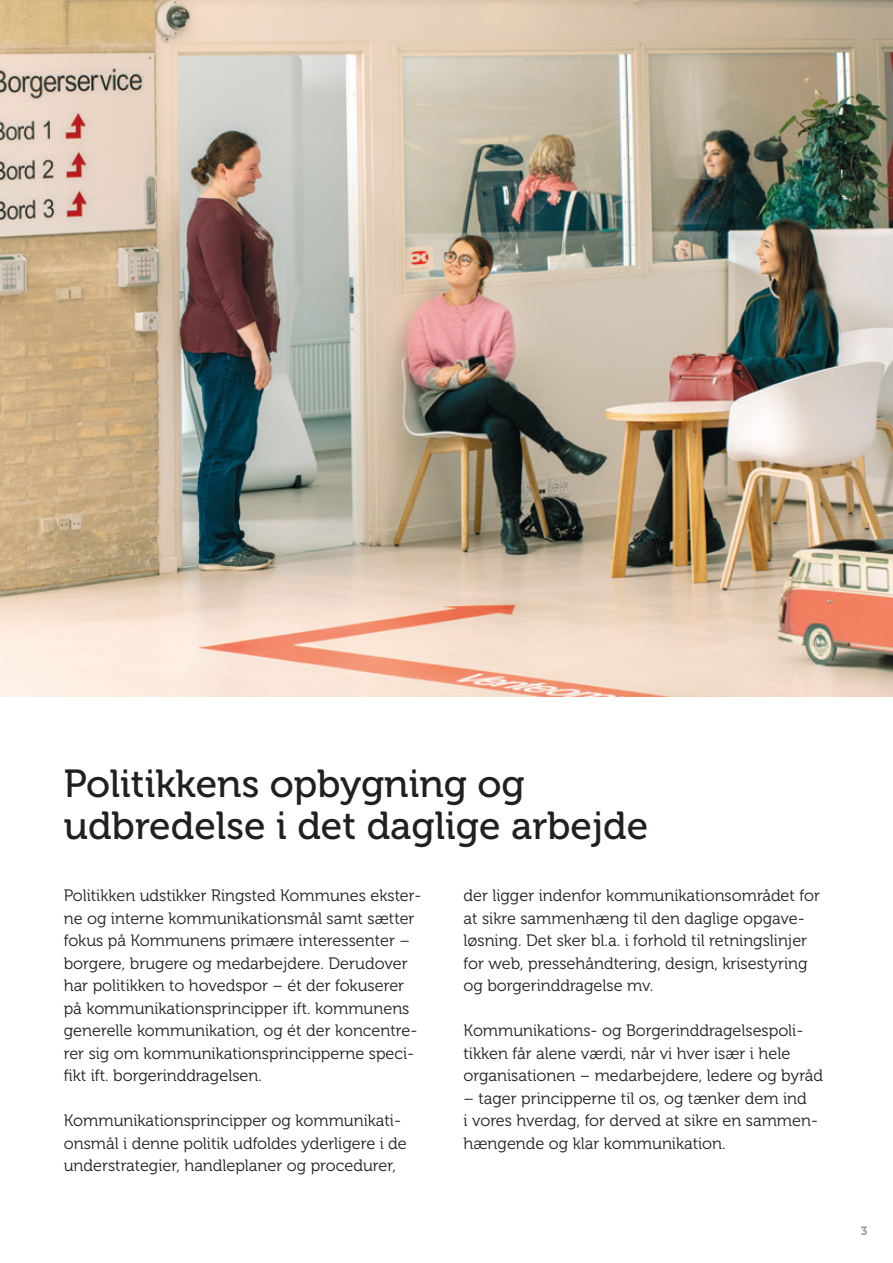
<style>
.page{position:relative;width:893px;height:1263px;background:#fff}
.page>*{position:absolute;margin:0;border:0;box-sizing:border-box;transform-origin:0 0}
.t1{font:39px "Museo 500";color:#231f20}
.t2{font:16.5px/22.5px "Museo 300";color:#231f20}
.t3{font:12px "Museo 700";color:#939598}
</style>
<div class="page">
<img style="left:0;top:0;width:893px;height:697px">
<p class="t1" style="left:64px;top:762px;width:463px">Politikkens opbygning og</p>
<p class="t1" style="left:64px;top:804px;width:586px">udbredelse i det daglige arbejde</p>
<p class="t2" style="left:64px;top:884px;width:359px">Politikken udstikker Ringsted Kommunes ekster&shy;ne og interne kommunikationsmål samt sætter fokus på Kommunens primære interessenter – borgere, brugere og medarbejdere. Derudover har politikken to hovedspor – ét der fokuserer på kommunikationsprincipper ift. kommunens generelle kommunikation, og ét der koncentre&shy;rer sig om kommunikationsprincipperne speci&shy;fikt ift. borgerinddragelsen.</p>
<p class="t2" style="left:64px;top:1109px;width:345px">Kommunikationsprincipper og kommunikati&shy;onsmål i denne politik udfoldes yderligere i de understrategier, handleplaner og procedurer,</p>
<p class="t2" style="left:463px;top:884px;width:358px">der ligger indenfor kommunikationsområdet for at sikre sammenhæng til den daglige opgave&shy;løsning. Det sker bl.a. i forhold til retningslinjer for web, pressehåndtering, design, krisestyring og borgerinddragelse mv.</p>
<p class="t2" style="left:463px;top:1019px;width:361px">Kommunikations- og Borgerinddragelsespoli&shy;tikken får alene værdi, når vi hver især i hele organisationen – medarbejdere, ledere og byråd</p>
<p class="t2" style="left:463px;top:1087px;width:356px">– tager principperne til os, og tænker dem ind<br>i vores hverdag, for derved at sikre en sammen&shy;hængende og klar kommunikation.</p>
<p class="t3" style="left:861px;top:1224px;width:8px">3</p>
</div>
